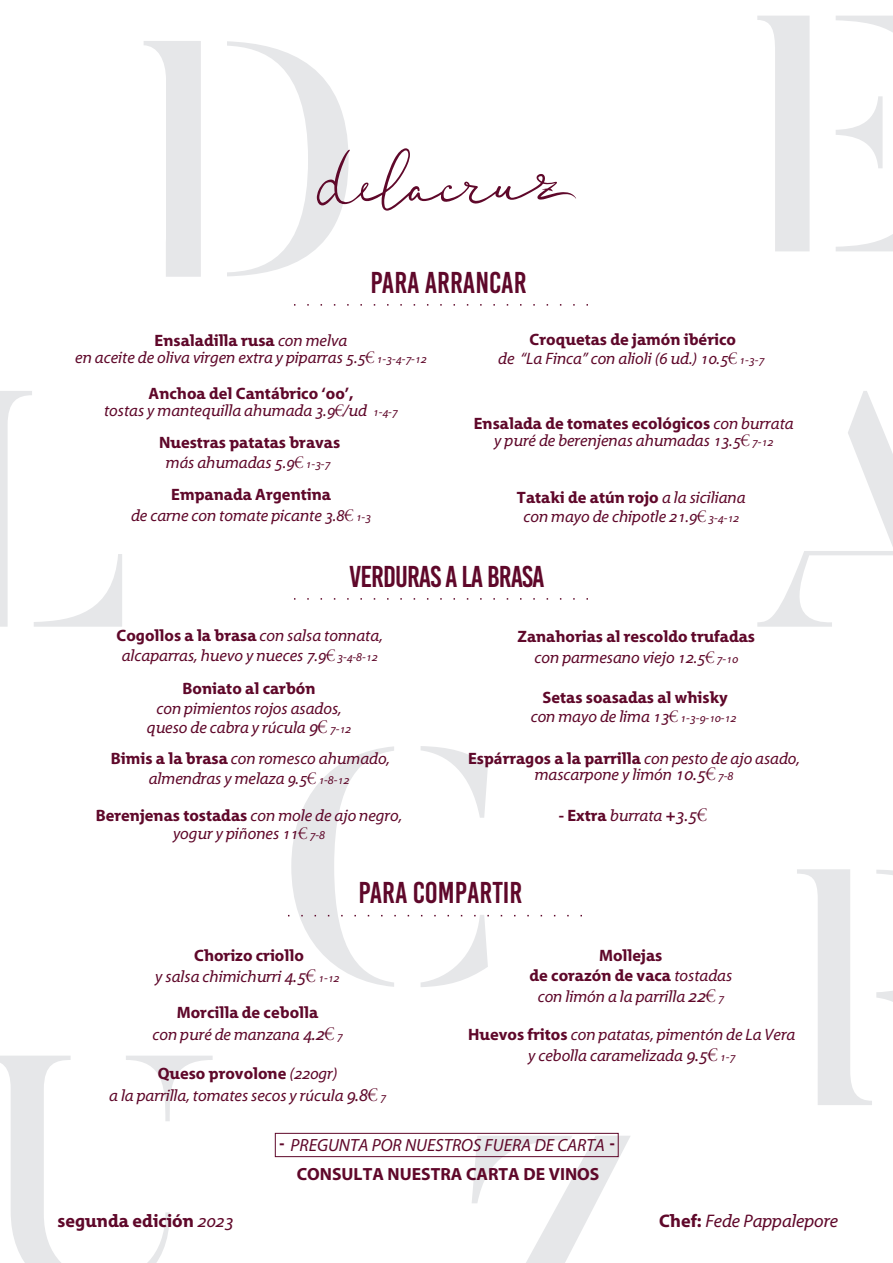
<style>
.page{position:relative;width:893px;height:1263px;background:#fff}
.page>*{position:absolute;margin:0;border:0;box-sizing:border-box;transform-origin:0 0}
.t1{font:30px "Bebas Kai";color:#5f082a}
.t2{font:30px "Bebas Kai";letter-spacing:-.03em;color:#5f082a}
.t3{font:italic 18.3px "Grandesign Neue Roman";color:#5f082a}
.t4{font:700 18.3px "Grandesign Neue Roman";color:#5f082a}
.t5{font:italic 17.7px/29px "Grandesign Neue Roman";color:#5f082a;text-align:center}
.t6{font:italic 16.5px/16.5px "Grandesign Neue Roman";color:#5f082a;text-align:center}
.t7{font:700 16.5px/19.8px "Grandesign Neue Roman";color:#5f082a;text-align:center}
.s1{font-weight:700;font-style:normal}
.s2{font-size:12px}
.s3{font-weight:400;font-style:italic}
.s4{font-weight:400;font-style:italic;font-size:12px}
.s5{font-size:18px}
.s6{font-weight:400;font-style:italic;font-size:18px}
.s7{font-family:"Bebas Kai";font-style:normal;font-size:19.2px}
</style>
<div class="page">
<svg style="left:144px;top:41px;width:57px;height:236px"></svg>
<svg style="left:836px;top:234px;width:57px;height:17px"></svg>
<svg style="left:757px;top:16px;width:53px;height:235px"></svg>
<svg style="left:836px;top:96px;width:47px;height:72px"></svg>
<svg style="left:836px;top:16px;width:57px;height:17px"></svg>
<svg style="left:0;top:391px;width:122px;height:236px"></svg>
<svg style="left:757px;top:391px;width:136px;height:236px"></svg>
<svg style="left:797px;top:869px;width:96px;height:236px"></svg>
<svg style="left:0;top:1056px;width:213px;height:207px"></svg>
<svg style="left:466px;top:1136px;width:164px;height:127px"></svg>
<svg style="left:294px;top:304px;width:294px;height:2px"></svg>
<svg style="left:294px;top:598px;width:294px;height:2px"></svg>
<svg style="left:288px;top:746px;width:294px;height:241px"></svg>
<div style="left:275px;top:1133px;width:343px;height:24px;border:1px solid #5f082a"></div>
<svg style="left:227px;top:41px;width:349px;height:235px"></svg>
<h1 class="t1" style="left:371px;top:266px;width:157px">PARA ARRANCAR</h1>
<p class="t6" style="left:75px;top:332px;width:353px"><span class="s1">Ensaladilla rusa</span> con melva<br>en aceite de oliva virgen extra y piparras 5.5€ <span class="s2">1-3-4-7-12</span></p>
<p class="t6" style="left:104px;top:386px;width:295px"><span class="s1">Anchoa del Cantábrico ‘oo’,<br></span>tostas y mantequilla ahumada 3.9€/ud <span class="s2">1-4-7</span></p>
<p class="t7" style="left:159px;top:433px;width:182px">Nuestras patatas bravas <span class="s3">más ahumadas 5.9€</span> <span class="s4">1-3-7</span></p>
<p class="t6" style="left:131px;top:484px;width:242px;line-height:21px"><span class="s1">Empanada Argentina<br></span>de carne con tomate picante 3.8€ <span class="s2">1-3</span></p>
<p class="t6" style="left:498px;top:329px;width:268px;line-height:19.8px"><span class="s1">Croquetas de jamón ibérico<br></span>de “La Finca” con alioli (6 ud.) 10.5€ <span class="s2">1-3-7</span></p>
<p class="t6" style="left:474px;top:415px;width:321px"><span class="s1">Ensalada de tomates ecológicos</span> con burrata y puré de berenjenas ahumadas 13.5€ <span class="s2">7-12</span></p>
<p class="t6" style="left:517px;top:488px;width:230px;line-height:19.5px"><span class="s1">Tataki de atún rojo</span> a la siciliana con mayo de chipotle 21.9€ <span class="s2">3-4-12</span></p>
<h1 class="t2" style="left:349px;top:560px;width:197px">VERDURAS A LA BRASA</h1>
<p class="t6" style="left:117px;top:626px;width:268px;line-height:19.5px"><span class="s1">Cogollos a la brasa</span> con salsa tonnata, alcaparras, huevo y nueces 7.9€ <span class="s2">3-4-8-12</span></p>
<p class="t7" style="left:183px;top:678px;width:134px">Boniato al carbón</p>
<p class="t6" style="left:147px;top:698px;width:206px;line-height:19.5px">con pimientos rojos asados, queso de cabra y rúcula <span class="s5">9€</span> <span class="s2">7-12</span></p>
<p class="t6" style="left:111px;top:748px;width:281px;line-height:19.8px"><span class="s1">Bimis a la brasa</span> con romesco ahumado, almendras y melaza 9.5€ <span class="s2">1-8-12</span></p>
<p class="t6" style="left:96px;top:807px;width:308px;line-height:18px"><span class="s1">Berenjenas tostadas</span> con mole de ajo negro, yogur y piñones 11€ <span class="s2">7-8</span></p>
<p class="t7" style="left:517px;top:626px;width:239px;line-height:21px">Zanahorias al rescoldo trufadas <span class="s3">con parmesano viejo 12.5€</span> <span class="s4">7-10</span></p>
<p class="t7" style="left:531px;top:687px;width:207px">Setas soasadas al whisky <span class="s3">con mayo de lima 13€</span> <span class="s4">1-3-9-10-12</span></p>
<p class="t6" style="left:468px;top:750px;width:333px"><span class="s1">Espárragos a la parrilla</span> con pesto de ajo asado, mascarpone y limón <span class="s5">10.5€</span> <span class="s2">7-8</span></p>
<p class="t7" style="left:559px;top:806px;width:149px">- Extra <span class="s3">burrata</span> +<span class="s6">3.5€</span></p>
<h1 class="t1" style="left:359px;top:877px;width:165px">PARA COMPARTIR</h1>
<p class="t6" style="left:155px;top:944px;width:186px;line-height:21.6px"><span class="s1">Chorizo criollo<br></span>y salsa chimichurri <span class="s5">4.5€</span> <span class="s2">1-12</span></p>
<p class="t7" style="left:153px;top:1002px;width:192px;line-height:21.6px">Morcilla de cebolla<br><span class="s3">con puré de manzana</span> <span class="s6">4.2€</span> <span class="s4">7</span></p>
<p class="t7" style="left:529px;top:945px;width:204px">Mollejas<br>de corazón de vaca <span class="s3">tostadas</span></p>
<p class="t6" style="left:538px;top:988px;width:188px">con limón a la parrilla <span class="s5">22€</span> <span class="s2">7</span></p>
<p class="t6" style="left:468px;top:1023px;width:329px;line-height:21.6px"><span class="s1">Huevos fritos</span> con patatas, pimentón de La Vera y cebolla caramelizada <span class="s5">9.5€</span> <span class="s2">1-7</span></p>
<p class="t6" style="left:109px;top:1063px;width:278px;line-height:21.6px"><span class="s1">Queso provolone</span> (220gr)<br>a la parrilla, tomates secos y rúcula <span class="s5">9.8€</span> <span class="s2">7</span></p>
<p class="t5" style="left:279px;top:1131px;width:337px"><span class="s7">-</span> PREGUNTA POR NUESTROS FUERA DE CARTA <span class="s7">-<br></span><span class="s1">CONSULTA NUESTRA CARTA DE VINOS</span></p>
<p class="t4" style="left:58px;top:1210px;width:177px">segunda edición <span class="s3">2023</span></p>
<p class="t3" style="left:659px;top:1210px;width:181px"><span class="s1">Chef:</span> Fede Pappalepore</p>
</div>
